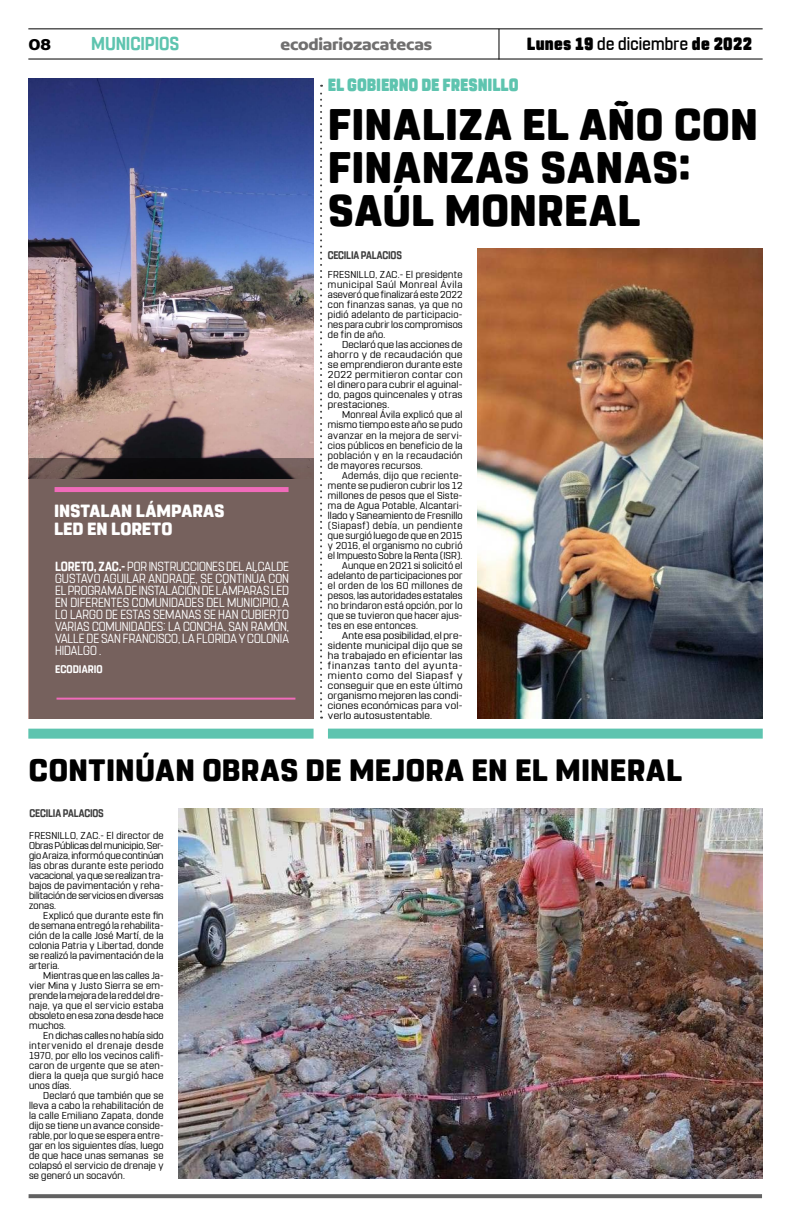
<style>
.page{position:relative;width:791px;height:1225px;background:#fff}
.page>*{position:absolute;margin:0;border:0;box-sizing:border-box;transform-origin:0 0}
.t1{font:800 44px/43px "Rohn Rounded";letter-spacing:.01em;color:#000}
.t2{font:800 30.8px "Rohn Rounded";letter-spacing:.015em;color:#000}
.t3{font:700 18.6px "Rohn Rounded";letter-spacing:-.01em;color:#5ec4af;scale:.91 1}
.t4{font:800 17.6px/18px "Rohn Rounded";letter-spacing:.005em;color:#fff}
.t5{font:900 17.6px "Rohn Rounded";letter-spacing:.015em;color:#000;scale:.91 1}
.t6{font:900 17.6px "Rohn Rounded";letter-spacing:-.005em;color:#5ec4af;scale:.87 1}
.t7{font:700 16.9px "Concord";letter-spacing:-.01em;color:#706f6f}
.t8{font:700 16.9px "Concord";color:#000}
.t9{font:13.2px/12px "Rohn Rounded";letter-spacing:.005em;color:#fff;text-align:justify;scale:.87 1}
.t10{font:700 11px "Rohn Rounded";letter-spacing:-.015em;color:#3d3d3d;scale:.87 1}
.t11{font:700 11px "Rohn Rounded";letter-spacing:.005em;color:#fff;scale:.91 1}
.t12{font:10px/10px "Rohn Rounded";letter-spacing:.025em;color:#000;text-align:justify}
.t13{font:10px "Rohn Rounded";letter-spacing:.025em;color:#000;scale:1.07 1}
.t14{font:10px/10px "Rohn Rounded";letter-spacing:.025em;color:#000;text-align:justify;scale:1.04 1}
.t15{font:10px "Rohn Rounded";letter-spacing:.05em;color:#000}
.t16{font:10px "Rohn Rounded";letter-spacing:.045em;color:#000}
.t17{font:10px "Rohn Rounded";letter-spacing:.07em;color:#000;scale:1.07 1}
.t18{font:10px "Rohn Rounded";letter-spacing:.065em;color:#000;scale:1.07 1}
.s1{font-weight:500}
.s2{font-weight:700}
</style>
<div class="page">
<hr style="left:28px;top:28px;width:735px;height:1px;background:#000">
<hr style="left:28px;top:59px;width:735px;height:1px;background:#000">
<hr style="left:498px;top:29px;width:1px;height:31px;background:#000">
<svg style="left:29px;top:1194px;width:733px;height:4px;background:#686868"></svg>
<img style="left:477px;top:248px;width:286px;height:470px">
<div style="left:328px;top:728px;width:435px;height:10px;background:#5ec4af"></div>
<div style="left:28px;top:728px;width:286px;height:10px;background:#5ec4af"></div>
<img style="left:28px;top:78px;width:286px;height:401px">
<div style="left:29px;top:458px;width:285px;height:260px;background:#76615d"></div>
<div style="left:55px;top:487px;width:234px;height:5px;background:#f06bba"></div>
<hr style="left:57px;top:697px;width:238px;height:2px;background:#f06bba">
<svg style="left:320px;top:85px;width:2px;height:633px"></svg>
<img style="left:178px;top:808px;width:584px;height:370px">
<h3 class="t8" style="left:28px;top:34px;width:24px">08</h3>
<h3 class="t3" style="left:91px;top:32px;width:98px">MUNICIPIOS</h3>
<h3 class="t7" style="left:280px;top:34px;width:153px">ecodiariozacatecas</h3>
<h3 class="t5" style="left:527px;top:33px;width:249px">Lunes 19 <span class="s1">de diciembre</span> de 2022</h3>
<h3 class="t6" style="left:328px;top:75px;width:221px">EL GOBIERNO DE FRESNILLO</h3>
<h1 class="t1" style="left:328px;top:104px;width:432px">FINALIZA EL AÑO CON<br>FINANZAS SANAS:<br>SAÚL MONREAL</h1>
<h3 class="t4" style="left:54px;top:502px;width:172px">INSTALAN LÁMPARAS<br>LED EN LORETO</h3>
<p class="t9" style="left:55px;top:561px;width:270px"><span class="s2">LORETO, ZAC.-</span> POR INSTRUCCIONES DEL ALCALDE GUSTAVO AGUILAR ANDRADE, SE CONTINÚA CON EL PROGRAMA DE INSTALACIÓN DE LÁMPARAS LED EN DIFERENTES COMUNIDADES DEL MUNICIPIO, A LO LARGO DE ESTAS SEMANAS SE HAN CUBIERTO VARIAS COMUNIDADES: LA CONCHA, SAN RAMÓN, VALLE DE SAN FRANCISCO, LA FLORIDA Y COLONIA HIDALGO .</p>
<p class="t11" style="left:55px;top:663px;width:54px">ECODIARIO</p>
<p class="t10" style="left:328px;top:249px;width:87px">CECILIA PALACIOS</p>
<p class="t12" style="left:328px;top:270px;width:136px">FRESNILLO, ZAC.- El presidente municipal Saúl Monreal Ávila aseveró que finalizará este 2022 con finanzas sanas, ya que no pidió adelanto de participacio&shy;nes para cubrir los compromisos de fin de año.</p>
<p class="t14" style="left:328px;top:340px;width:131px;text-indent:14px">Declaró que las acciones de ahorro y de recaudación que se emprendieron durante este 2022 permitieron contar con el dinero para cubrir el aguinal&shy;do, pagos quincenales y otras prestaciones.</p>
<p class="t12" style="left:328px;top:410px;width:136px;text-indent:14px">Monreal Ávila explicó que al mismo tiempo este año se pudo avanzar en la mejora de servi&shy;cios públicos en beneficio de la población y en la recaudación de mayores recursos.</p>
<p class="t12" style="left:342px;top:470px;width:122px">Además, dijo que reciente-</p>
<p class="t12" style="left:328px;top:480px;width:136px">mente se pudieron cubrir los 12</p>
<p class="t12" style="left:328px;top:490px;width:136px">millones de pesos que el Siste-</p>
<p class="t12" style="left:328px;top:500px;width:136px">ma de Agua Potable, Alcantari-</p>
<p class="t12" style="left:328px;top:510px;width:136px">llado y Saneamiento de Fresnillo</p>
<p class="t15" style="left:328px;top:519px;width:136px">(Siapasf) debía, un pendiente</p>
<p class="t12" style="left:328px;top:530px;width:136px">que surgió luego de que en 2015</p>
<p class="t12" style="left:328px;top:540px;width:136px">y 2016, el organismo no cubrió</p>
<p class="t12" style="left:328px;top:550px;width:136px">el Impuesto Sobre la Renta (ISR).</p>
<p class="t12" style="left:342px;top:560px;width:122px">Aunque en 2021 si solicitó el</p>
<p class="t12" style="left:328px;top:570px;width:136px">adelanto de participaciones por</p>
<p class="t16" style="left:328px;top:579px;width:136px">el orden de los 60 millones de</p>
<p class="t12" style="left:328px;top:590px;width:136px">pesos, las autoridades estatales</p>
<p class="t12" style="left:328px;top:600px;width:136px">no brindaron está opción, por lo</p>
<p class="t12" style="left:328px;top:610px;width:136px">que se tuvieron que hacer ajus-</p>
<p class="t12" style="left:328px;top:620px;width:91px">tes en ese entonces.</p>
<p class="t13" style="left:342px;top:629px;width:114px">Ante esa posibilidad, el pre-</p>
<p class="t13" style="left:328px;top:639px;width:127px">sidente municipal dijo que se</p>
<p class="t13" style="left:328px;top:649px;width:127px">ha trabajado en eficientar las</p>
<p class="t17" style="left:328px;top:659px;width:127px">finanzas tanto del ayunta-</p>
<p class="t18" style="left:328px;top:669px;width:127px">miento como del Siapasf y</p>
<p class="t13" style="left:328px;top:679px;width:127px">conseguir que en este último</p>
<p class="t13" style="left:328px;top:689px;width:127px">organismo mejoren las condi-</p>
<p class="t13" style="left:328px;top:699px;width:127px">ciones económicas para vol-</p>
<p class="t13" style="left:328px;top:709px;width:99px">verlo autosustentable.</p>
<h2 class="t2" style="left:29px;top:752px;width:654px">CONTINÚAN OBRAS DE MEJORA EN EL MINERAL</h2>
<p class="t10" style="left:30px;top:807px;width:87px">CECILIA PALACIOS</p>
<p class="t12" style="left:29px;top:830px;width:136px">FRESNILLO, ZAC.- El director de Obras Públicas del municipio, Ser&shy;gio Araiza, informó que continúan las obras durante este periodo vacacional, ya que se realizan tra&shy;bajos de pavimentación y reha&shy;bilitación de servicios en diversas zonas.</p>
<p class="t12" style="left:29px;top:910px;width:136px;text-indent:14px">Explicó que durante este fin de semana entregó la rehabilita&shy;ción de la calle José Martí, de la colonia Patria y Libertad, donde se realizó la pavimentación de la arteria.</p>
<p class="t12" style="left:29px;top:970px;width:136px;text-indent:14px">Mientras que en las calles Ja&shy;vier Mina y Justo Sierra se em&shy;prende la mejora de la red del dre&shy;naje, ya que el servicio estaba obsoleto en esa zona desde hace muchos.</p>
<p class="t12" style="left:29px;top:1030px;width:136px;text-indent:14px">En dichas calles no había sido intervenido el drenaje desde 1970, por ello los vecinos califi&shy;caron de urgente que se aten&shy;diera la queja que surgió hace unos días.</p>
<p class="t12" style="left:29px;top:1090px;width:136px;text-indent:14px">Declaró que también que se lleva a cabo la rehabilitación de la calle Emiliano Zapata, donde dijo se tiene un avance conside&shy;rable, por lo que se espera entre&shy;gar en los siguientes días, luego de que hace unas semanas se colapsó el servicio de drenaje y se generó un socavón.</p>
</div>
